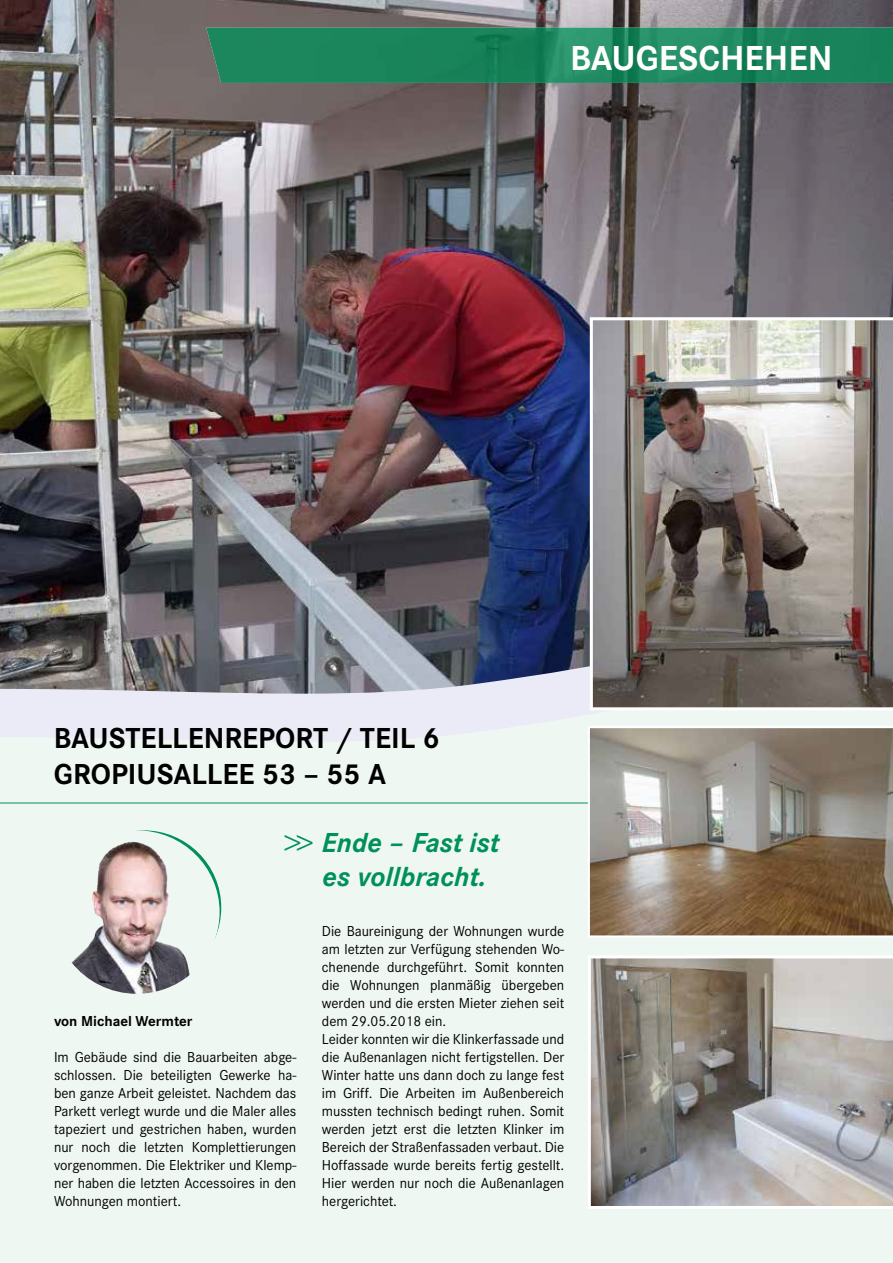
<style>
.page{position:relative;width:893px;height:1263px;background:#fff}
.page>*{position:absolute;margin:0;border:0;box-sizing:border-box;transform-origin:0 0}
.t1{font:700 36px "Corporate S";color:#fff}
.t2{font:700 30px/36px "Corporate S";color:#000}
.t3{font:italic 700 28.5px/34.2px "Corporate S";color:#00905a}
.t4{font:15px/18px "Corporate S";color:#000;text-align:justify}
.t5{font:700 15px "Corporate S";color:#000}
.s1{font-weight:300;font-style:normal;font-size:36px}
</style>
<div class="page">
<div style="left:0;top:587px;width:893px;height:676px;background:#eff7f2"></div>
<svg style="left:0;top:702px;width:604px;height:292px"></svg>
<img style="left:0;top:0;width:893px;height:694px">
<img style="left:206px;top:28px;width:687px;height:55px">
<hr style="left:0;top:802px;width:893px;height:2px;background:#77c3a6">
<svg style="left:54px;top:830px;width:166px;height:164px"></svg>
<img style="left:71px;top:842px;width:61px;height:120px">
<img style="left:590px;top:317px;width:303px;height:393px">
<svg style="left:588px;top:726px;width:305px;height:211px;background:#928575"></svg>
<svg style="left:588px;top:955px;width:305px;height:254px;background:#a09d99"></svg>
<h1 class="t1" style="left:570px;top:38px;width:264px">BAUGESCHEHEN</h1>
<h2 class="t2" style="left:54px;top:720px;width:387px">BAUSTELLENREPORT / TEIL 6<br>GROPIUSALLEE 53 – 55 A</h2>
<h3 class="t3" style="left:323px;top:826px;width:178px;text-indent:-39px"><span class="s1">&gt;&gt;</span> Ende – Fast ist es vollbracht.</h3>
<p class="t4" style="left:322px;top:921px;width:244px;text-align:left">Die Baureinigung der Wohnungen wurde am letzten zur Verfügung stehenden Wo&shy;chenende durchgeführt. Somit konnten die Wohnungen planmäßig übergeben werden und die ersten Mieter ziehen seit dem 29.05.2018 ein.<br>Leider konnten wir die Klinkerfassade und die Außenanlagen nicht fertigstellen. Der Winter hatte uns dann doch zu lange fest im Griff. Die Arbeiten im Außenbereich mussten technisch bedingt ruhen. Somit werden jetzt erst die letzten Klinker im Bereich der Straßenfassaden verbaut. Die Hoffassade wurde bereits fertig gestellt.<br>Hier werden nur noch die Außenanlagen hergerichtet.</p>
<p class="t5" style="left:54px;top:1012px;width:140px">von Michael Wermter</p>
<p class="t4" style="left:54px;top:1047px;width:244px">Im Gebäude sind die Bauarbeiten abge&shy;schlossen. Die beteiligten Gewerke ha&shy;ben ganze Arbeit geleistet. Nachdem das Parkett verlegt wurde und die Maler alles tapeziert und gestrichen haben, wurden nur noch die letzten Komplettierungen vorgenommen. Die Elektriker und Klemp&shy;ner haben die letzten Accessoires in den Wohnungen montiert.</p>
</div>
